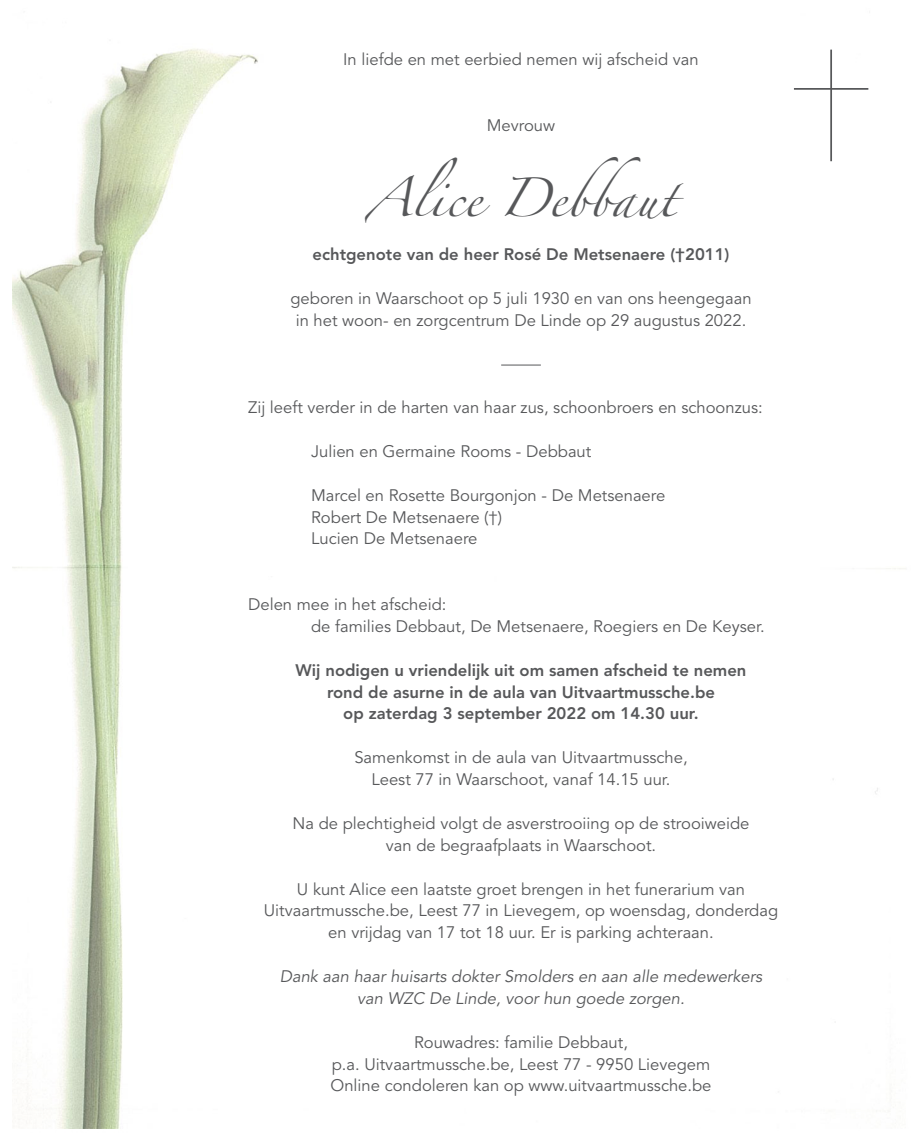
<style>
.page{position:relative;width:918px;height:1141px;background:#fff}
.page>*{position:absolute;margin:0;border:0;box-sizing:border-box;transform-origin:0 0}
.Naam_SIERLIJK{font:35px "Zapfino";color:#57585a}
.t1{font:16.62px/21.9px "Avenir";color:#57585a;text-align:center}
.Tekst_MODERN__vet{font:800 16.62px/21.9px "Avenir";color:#57585a;text-align:center}
.Inleiding_MODERN{font:italic 16.62px/21.9px "Avenir";color:#57585a;text-align:center}
</style>
<div class="page">
<img style="left:12px;top:48px;width:894px;height:1081px">
<hr style="left:501px;top:365px;width:40px;height:1px;background:#57585a">
<hr style="left:830px;top:50px;width:2px;height:111px;background:#57585a">
<hr style="left:794px;top:88px;width:74px;height:2px;background:#57585a">
<p class="t1" style="left:343px;top:49px;width:357px">In liefde en met eerbied nemen wij afscheid van</p>
<p class="t1" style="left:487px;top:114px;width:70px">Mevrouw</p>
<p class="Naam_SIERLIJK" style="left:366px;top:184px;width:311px">Alice Debbaut</p>
<p class="Tekst_MODERN__vet" style="left:312px;top:244px;width:418px">echtgenote van de heer Rosé De Metsenaere (†2011)</p>
<p class="t1" style="left:290px;top:288px;width:463px">geboren in Waarschoot op 5 juli 1930 en van ons heengegaan in het woon- en zorgcentrum De Linde op 29 augustus 2022.</p>
<p class="t1" style="left:248px;top:397px;width:516px">Zij leeft verder in de harten van haar zus, schoonbroers en schoonzus:</p>
<p class="t1" style="left:311px;top:441px;width:282px">Julien en Germaine Rooms - Debbaut</p>
<p class="t1" style="left:311px;top:485px;width:356px">Marcel en Rosette Bourgonjon - De Metsenaere</p>
<p class="t1" style="left:311px;top:506px;width:192px">Robert De Metsenaere (†)</p>
<p class="t1" style="left:311px;top:528px;width:168px">Lucien De Metsenaere</p>
<p class="t1" style="left:311px;top:594px;width:455px;text-align:left;text-indent:-63px">Delen mee in het afscheid:<br>de families Debbaut, De Metsenaere, Roegiers en De Keyser.</p>
<p class="Tekst_MODERN__vet" style="left:296px;top:660px;width:452px">Wij nodigen u vriendelijk uit om samen afscheid te nemen rond de asurne in de aula van Uitvaartmussche.be<br>op zaterdag 3 september 2022 om 14.30 uur.</p>
<p class="t1" style="left:354px;top:747px;width:335px">Samenkomst in de aula van Uitvaartmussche,<br>Leest 77 in Waarschoot, vanaf 14.15 uur.</p>
<p class="t1" style="left:292px;top:813px;width:458px">Na de plechtigheid volgt de asverstrooiing op de strooiweide van de begraafplaats in Waarschoot.</p>
<p class="t1" style="left:264px;top:878px;width:516px">U kunt Alice een laatste groet brengen in het funerarium van<br>Uitvaartmussche.be, Leest 77 in Lievegem, op woensdag, donderdag en vrijdag van 17 tot 18 uur. Er is parking achteraan.</p>
<p class="Inleiding_MODERN" style="left:280px;top:966px;width:484px">Dank aan haar huisarts dokter Smolders en aan alle medewerkers van WZC De Linde, voor hun goede zorgen.</p>
<p class="t1" style="left:332px;top:1031px;width:380px">Rouwadres: familie Debbaut,<br>p.a. Uitvaartmussche.be, Leest 77 - 9950 Lievegem</p>
<p class="t1" style="left:330px;top:1075px;width:382px">Online condoleren kan op www.uitvaartmussche.be</p>
</div>
